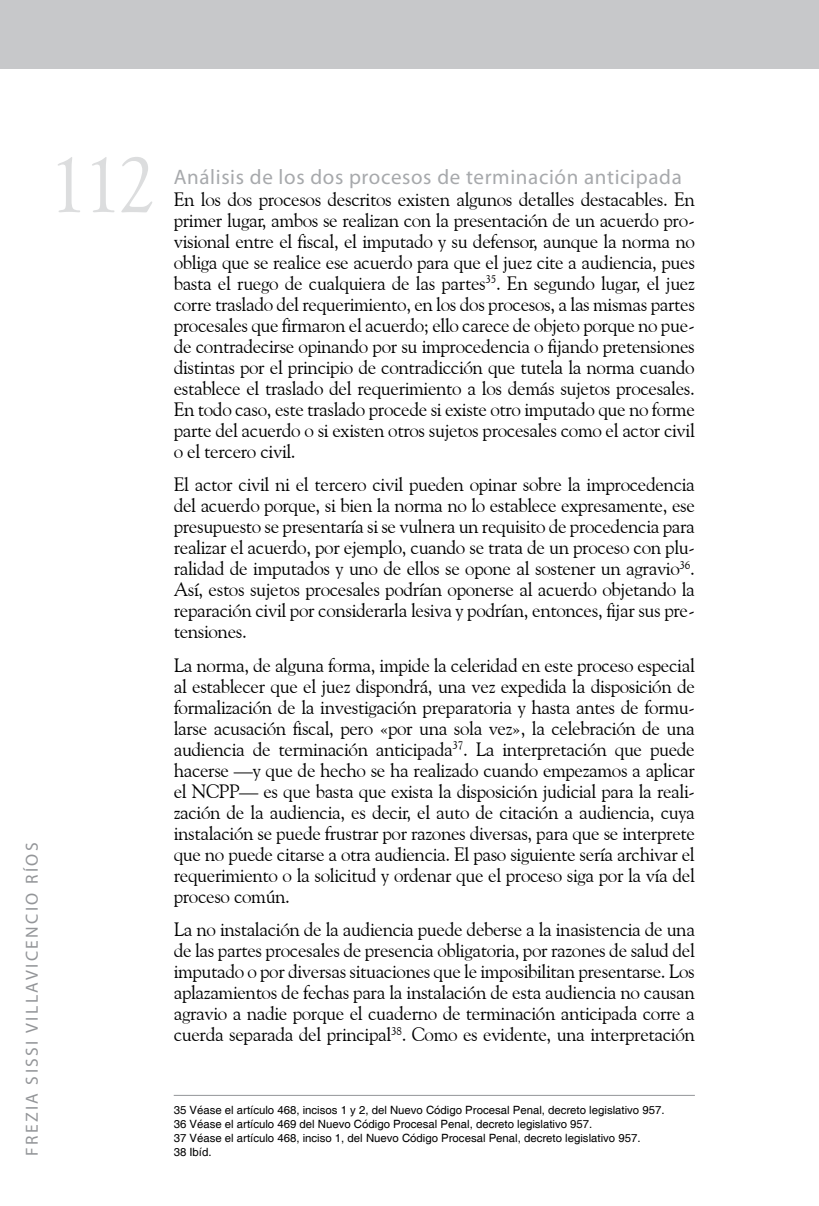
<style>
.page{position:relative;width:819px;height:1206px;background:#fff}
.page>*{position:absolute;margin:0;border:0;box-sizing:border-box;transform-origin:0 0}
.t1{font:78.75px "Goudy Old Style BT";color:#dcddde}
.t2{font:21px "Myriad Pro";letter-spacing:.03em;color:#a7a9ac}
.t3{font:19.25px/21px "Goudy Old Style BT";letter-spacing:-.02em;color:#000;text-align:justify}
.t4{font:17.5px "Myriad Pro";letter-spacing:.14em;color:#939598}
.t5{font:11.38px/14px "Helvetica";color:#000}
</style>
<div class="page">
<div style="left:0;top:0;width:819px;height:69px;background:#c7c8ca"></div>
<hr style="left:174px;top:1094px;width:520px;height:1px;background:#939598">
<h1 class="t1" style="left:49px;top:136px;width:109px">112</h1>
<p class="t4" style="left:21px;top:1156px;width:315px;rotate:-90deg">F rezia Sissi Villavicencio Ríos</p>
<p class="t2" style="left:174px;top:164px;width:509px">Análisis de los dos procesos de terminación anticipada</p>
<p class="t3" style="left:174px;top:188px;width:522px">En los dos procesos descritos existen algunos detalles destacables. En primer lugar, ambos se realizan con la presentación de un acuerdo pro&shy;visional entre el fiscal, el imputado y su defensor, aunque la norma no obliga que se realice ese acuerdo para que el juez cite a audiencia, pues basta el ruego de cualquiera de las partes<sup>35</sup>. En segundo lugar, el juez corre traslado del requerimiento, en los dos procesos, a las mismas partes procesales que firmaron el acuerdo; ello carece de objeto porque no pue&shy;de contradecirse opinando por su improcedencia o fijando pretensiones distintas por el principio de contradicción que tutela la norma cuando establece el traslado del requerimiento a los demás sujetos procesales.<br>En todo caso, este traslado procede si existe otro imputado que no forme parte del acuerdo o si existen otros sujetos procesales como el actor civil o el tercero civil.</p>
<p class="t3" style="left:174px;top:473px;width:522px">El actor civil ni el tercero civil pueden opinar sobre la improcedencia del acuerdo porque, si bien la norma no lo establece expresamente, ese presupuesto se presentaría si se vulnera un requisito de procedencia para realizar el acuerdo, por ejemplo, cuando se trata de un proceso con plu&shy;ralidad de imputados y uno de ellos se opone al sostener un agravio<sup>36</sup>.<br>Así, estos sujetos procesales podrían oponerse al acuerdo objetando la reparación civil por considerarla lesiva y podrían, entonces, fijar sus pre&shy;tensiones.</p>
<p class="t3" style="left:174px;top:654px;width:522px">La norma, de alguna forma, impide la celeridad en este proceso especial al establecer que el juez dispondrá, una vez expedida la disposición de formalización de la investigación preparatoria y hasta antes de formu&shy;larse acusación fiscal, pero «por una sola vez», la celebración de una audiencia de terminación anticipada<sup>37</sup>. La interpretación que puede hacerse —y que de hecho se ha realizado cuando empezamos a aplicar el NCPP— es que basta que exista la disposición judicial para la reali&shy;zación de la audiencia, es decir, el auto de citación a audiencia, cuya instalación se puede frustrar por razones diversas, para que se interprete que no puede citarse a otra audiencia. El paso siguiente sería archivar el requerimiento o la solicitud y ordenar que el proceso siga por la vía del proceso común.</p>
<p class="t3" style="left:174px;top:918px;width:522px">La no instalación de la audiencia puede deberse a la inasistencia de una de las partes procesales de presencia obligatoria, por razones de salud del imputado o por diversas situaciones que le imposibilitan presentarse. Los aplazamientos de fechas para la instalación de esta audiencia no causan agravio a nadie porque el cuaderno de terminación anticipada corre a cuerda separada del principal<sup>38</sup>. Como es evidente, una interpretación</p>
<p class="t5" style="left:174px;top:1103px;width:492px">35 Véase el artículo 468, incisos 1 y 2, del Nuevo Código Procesal Penal, decreto legislativo 957.<br>36 Véase el artículo 469 del Nuevo Código Procesal Penal, decreto legislativo 957.<br>37 Véase el artículo 468, inciso 1, del Nuevo Código Procesal Penal, decreto legislativo 957.<br>38 Ibíd.</p>
</div>
